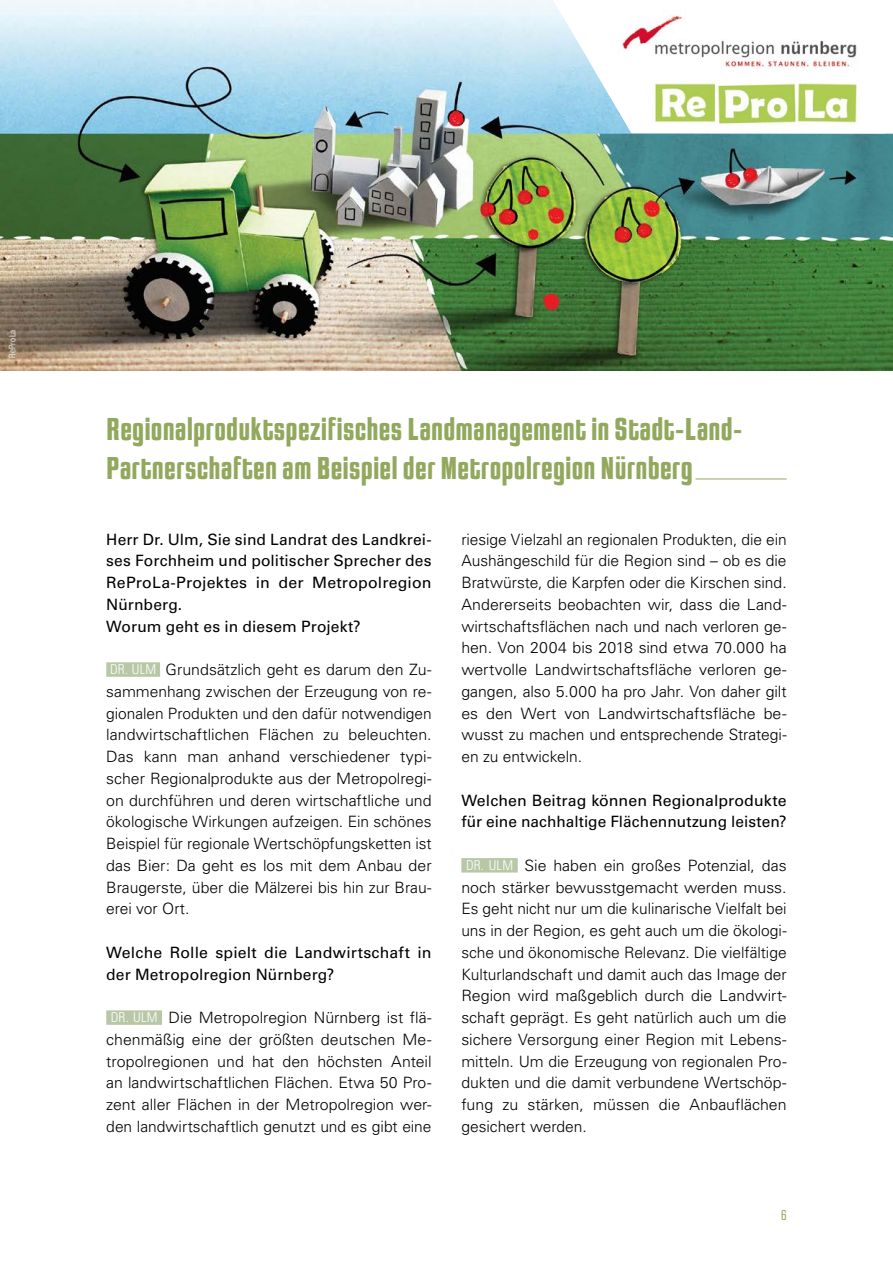
<style>
.page{position:relative;width:893px;height:1263px;background:#fff}
.page>*{position:absolute;margin:0;border:0;box-sizing:border-box;transform-origin:0 0}
.t1{font:700 33px/39.6px "Jay Gothic URW";letter-spacing:.005em;color:#91a85d}
.t2{font:300 15.6px/21.8px "Univers LT";color:#000;text-align:justify}
.t3{font:15.6px/21.8px "Univers LT";letter-spacing:.005em;color:#000}
.t4{font:300 15px "Jay Gothic URW";color:#91a85d}
.t5{font:300 condensed 9px "Univers LT";letter-spacing:.03em;color:#fff}
.s1{font-stretch:condensed;font-size:13.5px;color:#fff}
</style>
<div class="page">
<img style="left:0;top:0;width:893px;height:371px">
<svg style="left:553px;top:0;width:340px;height:133px"></svg>
<img style="left:594px;top:0;width:291px;height:133px">
<hr style="left:106px;top:479px;width:681px;height:1px;background:#91a85d">
<hr style="left:106px;top:477px;width:589px;height:3px;background:#fff">
<div style="left:106px;top:662px;width:54px;height:15px;background:#b8c8a7"></div>
<div style="left:106px;top:1010px;width:56px;height:15px;background:#b8c8a7"></div>
<div style="left:461px;top:858px;width:57px;height:14px;background:#b8c8a7"></div>
<p class="t5" style="left:7px;top:358px;width:30px;rotate:-90deg">ReProLa</p>
<h1 class="t1" style="left:106px;top:410px;width:638px">Regionalproduktspezifisches Landmanagement in Stadt-Land-<br>Partnerschaften am Beispiel der Metropolregion Nürnberg</h1>
<p class="t3" style="left:106px;top:528px;width:327px">Herr Dr. Ulm, Sie sind Landrat des Landkrei&shy;ses Forchheim und politischer Sprecher des ReProLa-Projektes in der Metropolregion Nürnberg.<br>Worum geht es in diesem Projekt?</p>
<p class="t2" style="left:106px;top:659px;width:327px"><span class="s1">DR. ULM</span> Grundsätzlich geht es darum den Zu&shy;sammenhang zwischen der Erzeugung von re&shy;gionalen Produkten und den dafür notwendigen landwirtschaftlichen Flächen zu beleuchten.<br>Das kann man anhand verschiedener typi&shy;scher Regionalprodukte aus der Metropolregi&shy;on durchführen und deren wirtschaftliche und ökologische Wirkungen aufzeigen. Ein schönes Beispiel für regionale Wertschöpfungsketten ist das Bier: Da geht es los mit dem Anbau der Braugerste, über die Mälzerei bis hin zur Brau&shy;erei vor Ort.</p>
<p class="t3" style="left:106px;top:942px;width:327px">Welche Rolle spielt die Landwirtschaft in der Metropolregion Nürnberg?</p>
<p class="t2" style="left:106px;top:1007px;width:327px"><span class="s1">DR. ULM</span> Die Metropolregion Nürnberg ist flä&shy;chenmäßig eine der größten deutschen Me&shy;tropolregionen und hat den höchsten Anteil an landwirtschaftlichen Flächen. Etwa 50 Pro&shy;zent aller Flächen in der Metropolregion wer&shy;den landwirtschaftlich genutzt und es gibt eine</p>
<p class="t2" style="left:461px;top:528px;width:327px">riesige Vielzahl an regionalen Produkten, die ein Aushängeschild für die Region sind – ob es die Bratwürste, die Karpfen oder die Kirschen sind.<br>Andererseits beobachten wir, dass die Land&shy;wirtschaftsflächen nach und nach verloren ge&shy;hen. Von 2004 bis 2018 sind etwa 70.000 ha wertvolle Landwirtschaftsfläche verloren ge&shy;gangen, also 5.000 ha pro Jahr. Von daher gilt es den Wert von Landwirtschaftsfläche be&shy;wusst zu machen und entsprechende Strategi&shy;en zu entwickeln.</p>
<p class="t3" style="left:461px;top:789px;width:327px">Welchen Beitrag können Regionalprodukte für eine nachhaltige Flächennutzung leisten?</p>
<p class="t2" style="left:461px;top:854px;width:327px"><span class="s1">DR. ULM</span> Sie haben ein großes Potenzial, das noch stärker bewusstgemacht werden muss.<br>Es geht nicht nur um die kulinarische Vielfalt bei uns in der Region, es geht auch um die ökologi&shy;sche und ökonomische Relevanz. Die vielfältige Kulturlandschaft und damit auch das Image der Region wird maßgeblich durch die Landwirt&shy;schaft geprägt. Es geht natürlich auch um die sichere Versorgung einer Region mit Lebens&shy;mitteln. Um die Erzeugung von regionalen Pro&shy;dukten und die damit verbundene Wertschöp&shy;fung zu stärken, müssen die Anbauflächen gesichert werden.</p>
<p class="t4" style="left:781px;top:1207px;width:7px">6</p>
</div>
